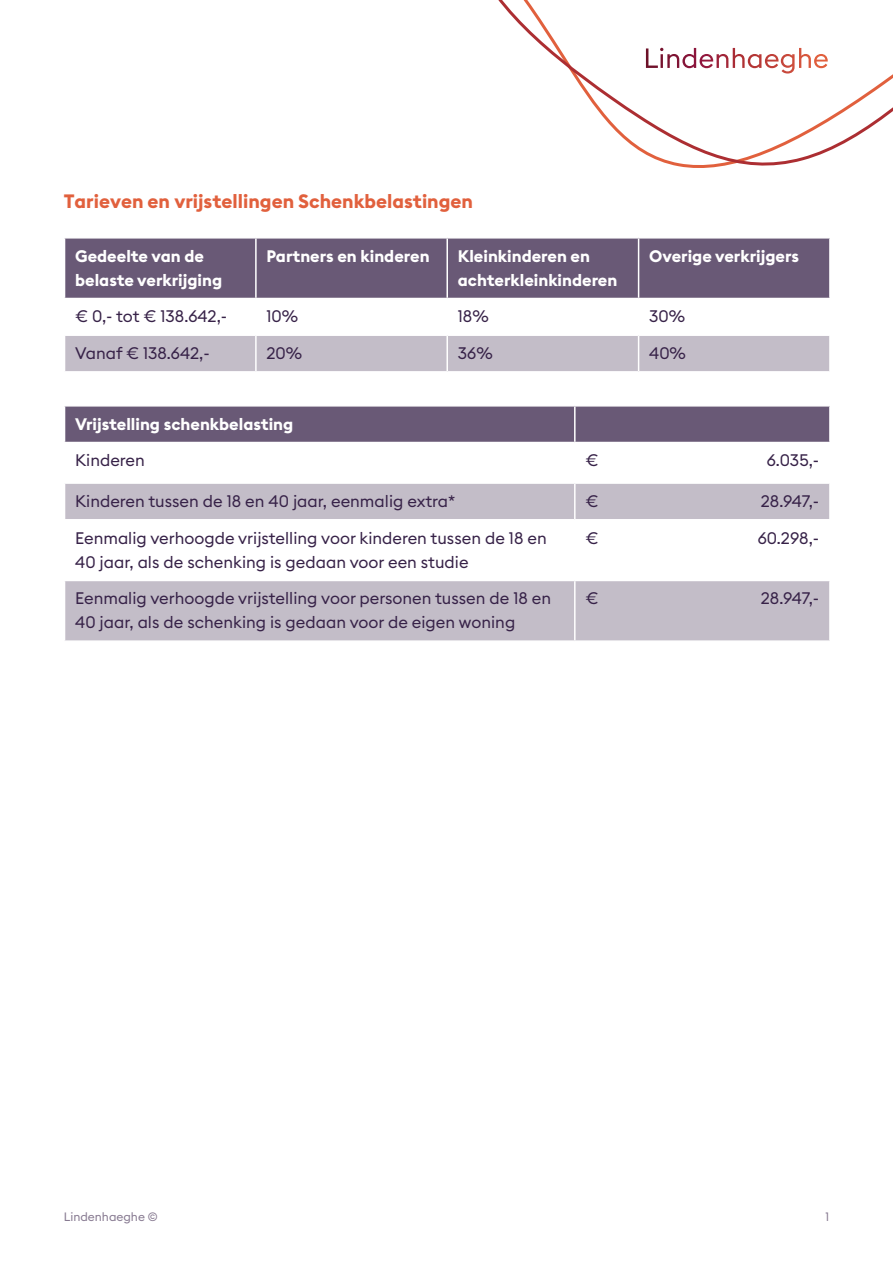
<style>
.page{position:relative;width:893px;height:1263px;background:#fff}
.page>*{position:absolute;margin:0;border:0;box-sizing:border-box;transform-origin:0 0}
.t1{font:700 19.2px "Euclid Square";color:#e1603d}
.t2{font:16.5px/24px "Euclid Square";color:#372248}
.t3{font:700 16.5px/24px "Euclid Square";color:#fff}
.t4{font:12px "Euclid Square";color:#877a91}
</style>
<div class="page">
<svg style="left:498px;top:0;width:395px;height:168px"></svg>
<svg style="left:646px;top:48px;width:182px;height:26px"></svg>
<div style="left:65px;top:239px;width:764px;height:59px;background:#695976"></div>
<div style="left:65px;top:336px;width:764px;height:35px;background:#c3bdc8"></div>
<hr style="left:255px;top:239px;width:2px;height:59px;background:#fff">
<hr style="left:446px;top:239px;width:2px;height:59px;background:#fff">
<hr style="left:638px;top:239px;width:1px;height:59px;background:#fff">
<hr style="left:255px;top:336px;width:2px;height:35px;background:#fff">
<hr style="left:446px;top:336px;width:2px;height:35px;background:#fff">
<hr style="left:638px;top:336px;width:1px;height:35px;background:#fff">
<div style="left:65px;top:407px;width:764px;height:35px;background:#695976"></div>
<svg style="left:65px;top:484px;width:764px;height:156px;fill:#c3bdc8"></svg>
<hr style="left:64px;top:519px;width:511px;height:1px;background:#fff">
<hr style="left:64px;top:580px;width:511px;height:1px;background:#fff">
<hr style="left:574px;top:407px;width:2px;height:35px;background:#fff">
<hr style="left:575px;top:519px;width:256px;height:1px;background:#fff">
<hr style="left:574px;top:520px;width:2px;height:60px;background:#fff">
<hr style="left:575px;top:580px;width:256px;height:1px;background:#fff">
<hr style="left:574px;top:484px;width:2px;height:35px;background:#fff">
<hr style="left:574px;top:581px;width:2px;height:59px;background:#fff">
<p class="t1" style="left:64px;top:189px;width:411px">Tarieven en vrijstellingen Schenkbelastingen</p>
<p class="t3" style="left:75px;top:244px;width:149px">Gedeelte van de belaste verkrijging</p>
<p class="t3" style="left:266px;top:244px;width:165px">Partners en kinderen</p>
<p class="t3" style="left:458px;top:244px;width:161px">Kleinkinderen en achterkleinkinderen</p>
<p class="t3" style="left:649px;top:244px;width:151px">Overige verkrijgers</p>
<p class="t2" style="left:75px;top:304px;width:154px">€ 0,- tot € 138.642,-</p>
<p class="t2" style="left:266px;top:304px;width:33px">10%</p>
<p class="t2" style="left:458px;top:304px;width:32px">18%</p>
<p class="t2" style="left:649px;top:304px;width:37px">30%</p>
<p class="t2" style="left:75px;top:341px;width:136px">Vanaf € 138.642,-</p>
<p class="t2" style="left:266px;top:341px;width:37px">20%</p>
<p class="t2" style="left:458px;top:341px;width:36px">36%</p>
<p class="t2" style="left:649px;top:341px;width:38px">40%</p>
<p class="t3" style="left:75px;top:412px;width:220px">Vrijstelling schenkbelasting</p>
<p class="t2" style="left:75px;top:448px;width:71px">Kinderen</p>
<p class="t2" style="left:585px;top:448px;width:14px">€</p>
<p class="t2" style="left:767px;top:448px;width:54px">6.035,-</p>
<p class="t2" style="left:75px;top:489px;width:382px">Kinderen tussen de 18 en 40 jaar, eenmalig extra*</p>
<p class="t2" style="left:585px;top:489px;width:14px">€</p>
<p class="t2" style="left:761px;top:489px;width:60px">28.947,-</p>
<p class="t2" style="left:75px;top:526px;width:473px">Eenmalig verhoogde vrijstelling voor kinderen tussen de 18 en<br>40 jaar, als de schenking is gedaan voor een studie</p>
<p class="t2" style="left:585px;top:526px;width:14px">€</p>
<p class="t2" style="left:758px;top:526px;width:63px">60.298,-</p>
<p class="t2" style="left:75px;top:586px;width:478px">Eenmalig verhoogde vrijstelling voor personen tussen de 18 en<br>40 jaar, als de schenking is gedaan voor de eigen woning</p>
<p class="t2" style="left:585px;top:586px;width:14px">€</p>
<p class="t2" style="left:761px;top:586px;width:60px">28.947,-</p>
<p class="t4" style="left:64px;top:1209px;width:95px">Lindenhaeghe ©</p>
<p class="t4" style="left:825px;top:1209px;width:5px">1</p>
</div>
